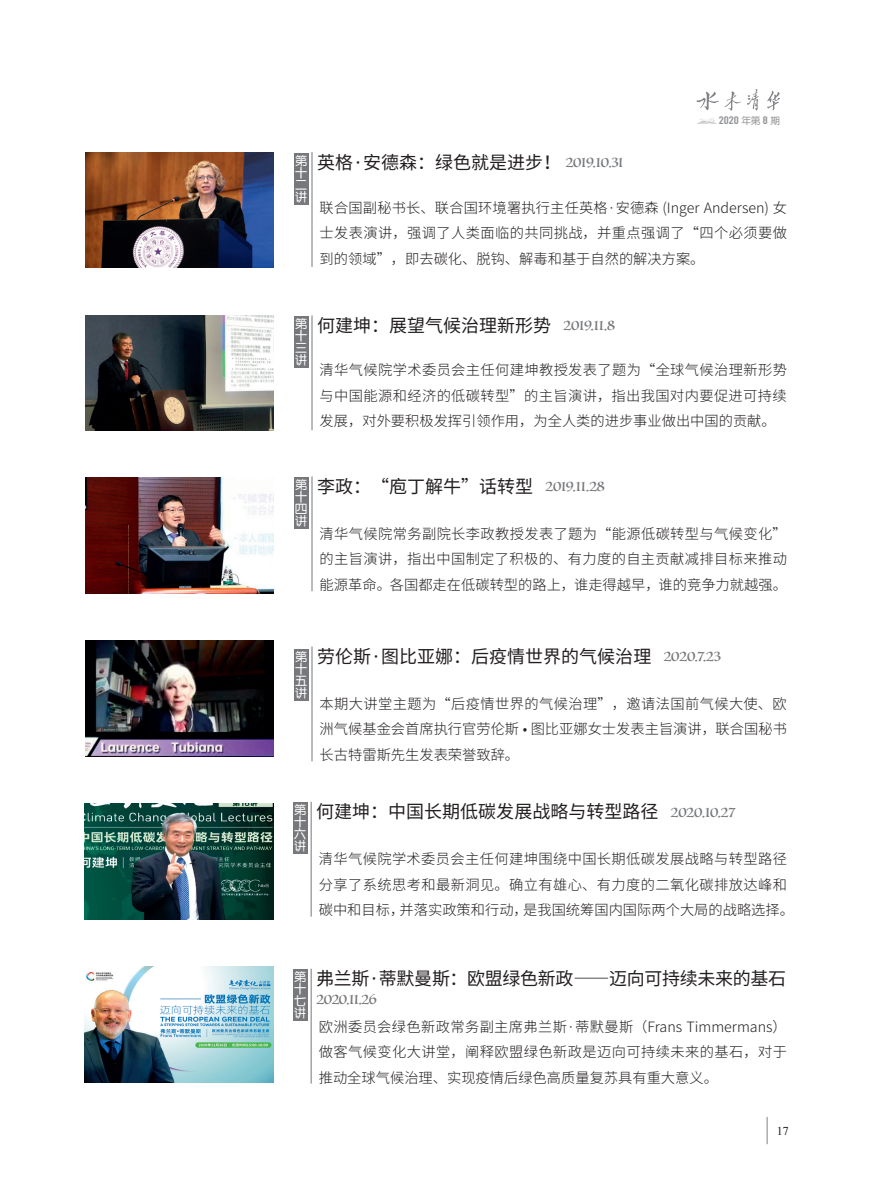
<style>
.page{position:relative;width:872px;height:1191px;background:#fff}
.page>*{position:absolute;margin:0;border:0;box-sizing:border-box;transform-origin:0 0}
.正文{font:18px "Source Han Sans CN";color:#231f20}
.正文-2{font:18px "Source Han Sans CN";letter-spacing:-.02em;color:#231f20}
.正文-3{font:300 14.25px/25.5px "Source Han Sans CN";color:#231f20;text-align:justify}
.正文-4{font:300 14.25px/25.5px "Source Han Sans CN";letter-spacing:.025em;color:#231f20}
.正文-5{font:14.25px "Luminari";letter-spacing:-.025em;color:#76787b}
.正文-6{font:12px/12px "FZY3 JW GB1 0";color:#fff;text-align:justify}
.t1{font:12px "Times";color:#231f20}
.t2{font:700 10.8px "DIN Condensed";color:#939598;scale:1.25 1}
.s1{font-family:"FZY3 JW GB1 0";font-weight:400;font-size:9.6px}
.s2{font-family:"Luminari";font-size:14.25px;color:#76787b}
</style>
<div class="page">
<svg style="left:767px;top:1117px;width:1px;height:27px"></svg>
<svg style="left:696px;top:91px;width:45px;height:20px"></svg>
<svg style="left:747px;top:89px;width:12px;height:22px"></svg>
<svg style="left:767px;top:91px;width:13px;height:19px"></svg>
<svg style="left:697px;top:117px;width:20px;height:7px"></svg>
<img style="left:85px;top:315px;width:189px;height:116px">
<img style="left:85px;top:478px;width:189px;height:116px">
<img style="left:85px;top:641px;width:189px;height:116px">
<img style="left:85px;top:152px;width:189px;height:116px">
<img style="left:84px;top:804px;width:189px;height:115px">
<img style="left:84px;top:966px;width:189px;height:116px">
<hr style="left:312px;top:315px;width:1px;height:115px;background:#76787b">
<hr style="left:312px;top:646px;width:1px;height:115px;background:#76787b">
<hr style="left:312px;top:152px;width:1px;height:115px;background:#76787b">
<hr style="left:312px;top:476px;width:1px;height:115px;background:#76787b">
<hr style="left:311px;top:801px;width:1px;height:115px;background:#76787b">
<hr style="left:311px;top:968px;width:1px;height:115px;background:#76787b">
<div style="left:294px;top:153px;width:14px;height:52px;background:#76787b"></div>
<div style="left:294px;top:316px;width:14px;height:52px;background:#76787b"></div>
<div style="left:294px;top:477px;width:14px;height:52px;background:#76787b"></div>
<div style="left:294px;top:648px;width:14px;height:52px;background:#76787b"></div>
<div style="left:293px;top:802px;width:14px;height:52px;background:#76787b"></div>
<div style="left:293px;top:969px;width:14px;height:51px;background:#76787b"></div>
<p class="t2" style="left:719px;top:113px;width:50px">2020 <span class="s1">年第</span> 8 <span class="s1">期</span></p>
<p class="正文-6" style="left:295px;top:155px;width:13px">第十二讲</p>
<p class="正文" style="left:317px;top:152px;width:308px">英格·安德森：绿色就是进步！ <span class="s2">2019.10.31</span></p>
<p class="正文-3" style="left:320px;top:195px;width:469px">联合国副秘书长、联合国环境署执行主任英格·安德森 (Inger Andersen) 女士发表演讲，强调了人类面临的共同挑战，并重点强调了“四个必须要做到的领域”，即去碳化、脱钩、解毒和基于自然的解决方案。</p>
<p class="正文-6" style="left:295px;top:319px;width:13px">第十三讲</p>
<p class="正文" style="left:317px;top:315px;width:299px">何建坤：展望气候治理新形势 <span class="s2">2019.11.8</span></p>
<p class="正文-3" style="left:320px;top:357px;width:469px">清华气候院学术委员会主任何建坤教授发表了题为“全球气候治理新形势与中国能源和经济的低碳转型”的主旨演讲，指出我国对内要促进可持续发展，对外要积极发挥引领作用，为全人类的进步事业做出中国的贡献。</p>
<p class="正文-6" style="left:295px;top:479px;width:13px">第十四讲</p>
<p class="正文" style="left:317px;top:476px;width:289px">李政：“庖丁解牛”话转型 <span class="s2">2019.11.28</span></p>
<p class="正文-3" style="left:320px;top:521px;width:469px">清华气候院常务副院长李政教授发表了题为“能源低碳转型与气候变化”的主旨演讲，指出中国制定了积极的、有力度的自主贡献减排目标来推动能源革命。各国都走在低碳转型的路上，谁走得越早，谁的竞争力就越强。</p>
<p class="正文-6" style="left:295px;top:651px;width:13px">第十五讲</p>
<p class="正文" style="left:317px;top:646px;width:405px">劳伦斯·图比亚娜：后疫情世界的气候治理 <span class="s2">2020.7.23</span></p>
<p class="正文-3" style="left:320px;top:691px;width:469px">本期大讲堂主题为“后疫情世界的气候治理”，邀请法国前气候大使、欧洲气候基金会首席执行官劳伦斯 • 图比亚娜女士发表主旨演讲，联合国秘书长古特雷斯先生发表荣誉致辞。</p>
<p class="正文-6" style="left:294px;top:804px;width:13px">第十六讲</p>
<p class="正文" style="left:316px;top:801px;width:420px">何建坤：中国长期低碳发展战略与转型路径 <span class="s2">2020.10.27</span></p>
<p class="正文-4" style="left:319px;top:846px;width:477px">清华气候院学术委员会主任何建坤围绕中国长期低碳发展战略与转型路径分享了系统思考和最新洞见。确立有雄心、有力度的二氧化碳排放达峰和碳中和目标，并落实政策和行动，是我国统筹国内国际两个大局的战略选择。</p>
<p class="正文-6" style="left:294px;top:971px;width:13px">第十七讲</p>
<p class="正文-2" style="left:316px;top:968px;width:471px">弗兰斯·蒂默曼斯：欧盟绿色新政——迈向可持续未来的基石</p>
<p class="正文-5" style="left:316px;top:987px;width:62px">2020.11.26</p>
<p class="正文-3" style="left:319px;top:1014px;width:469px">欧洲委员会绿色新政常务副主席弗兰斯·蒂默曼斯（Frans Timmermans）做客气候变化大讲堂，阐释欧盟绿色新政是迈向可持续未来的基石，对于推动全球气候治理、实现疫情后绿色高质量复苏具有重大意义。</p>
<p class="t1" style="left:777px;top:1119px;width:13px">17</p>
</div>
